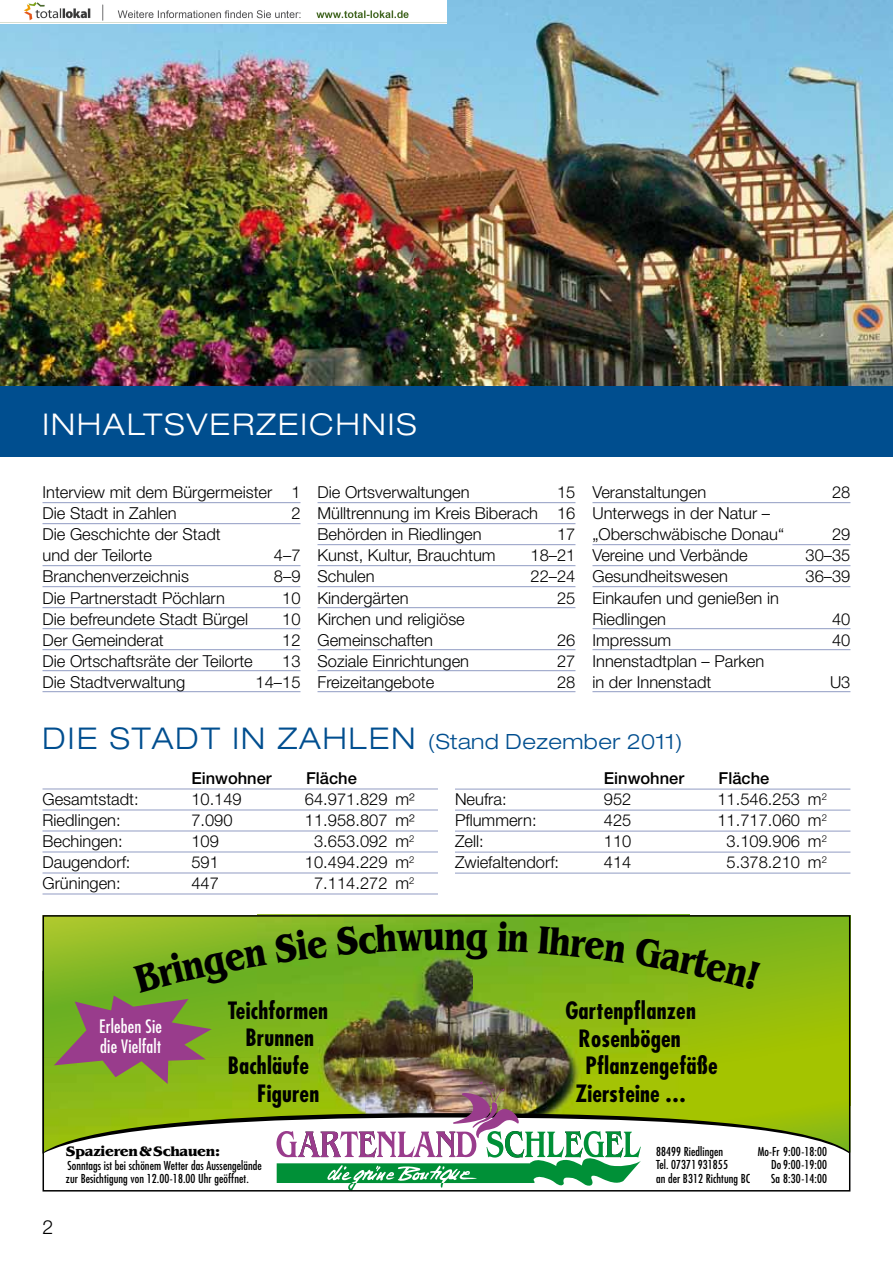
<style>
.page{position:relative;width:893px;height:1263px;background:#fff}
.page>*{position:absolute;margin:0;border:0;box-sizing:border-box;transform-origin:0 0}
.t1{font:700 38.25px "Benguiat BQ";color:#000;scale:.8 1}
.t2{font:300 expanded 30px "Helvetica Neue LT";letter-spacing:.07em;color:#fff}
.t3{font:700 condensed 23.25px "Futura LT";letter-spacing:.01em;color:#000}
.t4{font:300 expanded 21px "Helvetica Neue LT";letter-spacing:.02em;color:#004e8f}
.t5{font:300 19.5px "Helvetica Neue LT";color:#000}
.t6{font:condensed 18px/20.2px "Futura";letter-spacing:.01em;color:#fff}
.t7{font:300 16.5px/21px "Helvetica Neue LT";color:#000}
.t8{font:500 16.5px "Helvetica Neue LT";color:#000}
.t9{font:700 13.5px "Benguiat BQ";color:#000}
.t10{font:condensed 12px/13.5px "Futura";letter-spacing:.01em;color:#000}
.s1{font-size:30px}
</style>
<div class="page">
<img style="left:0;top:0;width:893px;height:386px">
<div style="left:0;top:386px;width:893px;height:70px;background:#004e8f"></div>
<hr style="left:43px;top:789px;width:395px;height:1px;background:#919cc3">
<hr style="left:43px;top:810px;width:395px;height:1px;background:#919cc3">
<hr style="left:43px;top:831px;width:395px;height:1px;background:#919cc3">
<hr style="left:43px;top:852px;width:395px;height:1px;background:#919cc3">
<hr style="left:43px;top:873px;width:395px;height:1px;background:#919cc3">
<hr style="left:43px;top:894px;width:395px;height:1px;background:#919cc3">
<hr style="left:455px;top:789px;width:395px;height:1px;background:#919cc3">
<hr style="left:455px;top:810px;width:395px;height:1px;background:#919cc3">
<hr style="left:455px;top:831px;width:395px;height:1px;background:#919cc3">
<hr style="left:455px;top:852px;width:395px;height:1px;background:#919cc3">
<hr style="left:455px;top:873px;width:395px;height:1px;background:#919cc3">
<img style="left:46px;top:918px;width:643px;height:139px">
<img style="left:689px;top:918px;width:158px;height:234px">
<img style="left:46px;top:1057px;width:319px;height:95px">
<img style="left:365px;top:1057px;width:324px;height:63px">
<img style="left:276px;top:1081px;width:365px;height:107px">
<div style="left:43px;top:915px;width:807px;height:276px;border:2px solid #000"></div>
<hr style="left:43px;top:502px;width:257px;height:1px;background:#919cc3">
<hr style="left:43px;top:523px;width:257px;height:1px;background:#919cc3">
<hr style="left:43px;top:565px;width:257px;height:1px;background:#919cc3">
<hr style="left:43px;top:586px;width:257px;height:1px;background:#919cc3">
<hr style="left:43px;top:607px;width:257px;height:1px;background:#919cc3">
<hr style="left:43px;top:628px;width:257px;height:1px;background:#919cc3">
<hr style="left:43px;top:649px;width:257px;height:1px;background:#919cc3">
<hr style="left:43px;top:670px;width:257px;height:1px;background:#919cc3">
<hr style="left:43px;top:691px;width:257px;height:1px;background:#919cc3">
<hr style="left:317px;top:502px;width:258px;height:1px;background:#919cc3">
<hr style="left:317px;top:523px;width:258px;height:1px;background:#919cc3">
<hr style="left:317px;top:544px;width:258px;height:1px;background:#919cc3">
<hr style="left:317px;top:565px;width:258px;height:1px;background:#919cc3">
<hr style="left:317px;top:586px;width:258px;height:1px;background:#919cc3">
<hr style="left:317px;top:607px;width:258px;height:1px;background:#919cc3">
<hr style="left:317px;top:649px;width:258px;height:1px;background:#919cc3">
<hr style="left:317px;top:670px;width:258px;height:1px;background:#919cc3">
<hr style="left:317px;top:691px;width:258px;height:1px;background:#919cc3">
<hr style="left:592px;top:502px;width:258px;height:1px;background:#919cc3">
<hr style="left:592px;top:544px;width:258px;height:1px;background:#919cc3">
<hr style="left:592px;top:565px;width:258px;height:1px;background:#919cc3">
<hr style="left:592px;top:586px;width:258px;height:1px;background:#919cc3">
<hr style="left:592px;top:628px;width:258px;height:1px;background:#919cc3">
<hr style="left:592px;top:649px;width:258px;height:1px;background:#919cc3">
<hr style="left:592px;top:691px;width:258px;height:1px;background:#919cc3">
<img style="left:0;top:0;width:446px;height:24px">
<svg style="left:54px;top:944px;width:213px;height:140px;background:#82973a"></svg>
<svg style="left:274px;top:929px;width:54px;height:34px;background:#77b324"></svg>
<svg style="left:336px;top:924px;width:108px;height:32px;background:#71b123"></svg>
<svg style="left:466px;top:930px;width:22px;height:29px"></svg>
<svg style="left:497px;top:921px;width:32px;height:31px"></svg>
<div style="left:538px;top:926px;width:89px;height:36px;background:#74b320"></div>
<svg style="left:634px;top:936px;width:127px;height:54px;background:#81b61a"></svg>
<h2 class="t2" style="left:43px;top:406px;width:376px">INHALTSVERZEICHNIS</h2>
<p class="t7" style="left:43px;top:482px;width:259px">Interview mit dem Bürgermeister 1<br>Die Stadt in Zahlen</p>
<p class="t7" style="left:291px;top:503px;width:11px">2</p>
<p class="t7" style="left:43px;top:524px;width:180px">Die Geschichte der Stadt und der Teilorte</p>
<p class="t7" style="left:274px;top:545px;width:28px">4–7</p>
<p class="t7" style="left:43px;top:566px;width:148px">Branchenverzeichnis</p>
<p class="t7" style="left:274px;top:566px;width:28px">8–9</p>
<p class="t7" style="left:43px;top:587px;width:184px">Die Partnerstadt Pöchlarn</p>
<p class="t7" style="left:282px;top:587px;width:20px">10</p>
<p class="t7" style="left:43px;top:608px;width:207px">Die befreundete Stadt Bürgel</p>
<p class="t7" style="left:282px;top:608px;width:20px">10</p>
<p class="t7" style="left:43px;top:629px;width:123px">Der Gemeinderat</p>
<p class="t7" style="left:282px;top:629px;width:20px">12</p>
<p class="t7" style="left:43px;top:650px;width:212px">Die Ortschaftsräte der Teilorte</p>
<p class="t7" style="left:282px;top:650px;width:20px">13</p>
<p class="t7" style="left:43px;top:671px;width:144px">Die Stadtverwaltung</p>
<p class="t7" style="left:256px;top:671px;width:46px">14–15</p>
<p class="t7" style="left:317px;top:482px;width:154px">Die Ortsverwaltungen</p>
<p class="t7" style="left:317px;top:482px;width:259px;text-align:justify;text-indent:240px">15<br>Mülltrennung im Kreis Biberach 16<br>Behörden in Riedlingen</p>
<p class="t7" style="left:557px;top:524px;width:20px">17</p>
<p class="t7" style="left:592px;top:482px;width:115px">Veranstaltungen</p>
<p class="t7" style="left:832px;top:482px;width:20px">28</p>
<p class="t7" style="left:592px;top:503px;width:193px">Unterwegs in der Natur – „Oberschwäbische Donau“</p>
<p class="t7" style="left:832px;top:524px;width:20px">29</p>
<p class="t7" style="left:317px;top:545px;width:180px">Kunst, Kultur, Brauchtum</p>
<p class="t7" style="left:530px;top:545px;width:46px">18–21</p>
<p class="t7" style="left:317px;top:566px;width:59px">Schulen</p>
<p class="t7" style="left:530px;top:566px;width:46px">22–24</p>
<p class="t7" style="left:317px;top:587px;width:93px">Kindergärten</p>
<p class="t7" style="left:557px;top:587px;width:20px">25</p>
<p class="t7" style="left:317px;top:608px;width:149px">Kirchen und religiöse<br>Gemeinschaften</p>
<p class="t7" style="left:557px;top:629px;width:20px">26</p>
<p class="t7" style="left:317px;top:650px;width:153px">Soziale Einrichtungen</p>
<p class="t7" style="left:557px;top:650px;width:20px">27</p>
<p class="t7" style="left:317px;top:671px;width:118px">Freizeitangebote</p>
<p class="t7" style="left:557px;top:671px;width:20px">28</p>
<p class="t7" style="left:592px;top:545px;width:157px">Vereine und Verbände</p>
<p class="t7" style="left:805px;top:545px;width:46px">30–35</p>
<p class="t7" style="left:592px;top:566px;width:137px">Gesundheitswesen</p>
<p class="t7" style="left:805px;top:566px;width:46px">36–39</p>
<p class="t7" style="left:592px;top:587px;width:188px">Einkaufen und genießen in<br>Riedlingen</p>
<p class="t7" style="left:832px;top:608px;width:20px">40</p>
<p class="t7" style="left:592px;top:629px;width:80px">Impressum</p>
<p class="t7" style="left:832px;top:629px;width:20px">40</p>
<p class="t7" style="left:592px;top:650px;width:173px">Innenstadtplan – Parken in der Innenstadt</p>
<p class="t7" style="left:830px;top:671px;width:22px">U3</p>
<p class="t4" style="left:43px;top:729px;width:642px"><span class="s1">DI E STADT I N ZAHLEN</span> (STAND DEZEMBER 2011)</p>
<p class="t8" style="left:191px;top:769px;width:82px">Einwohner</p>
<p class="t8" style="left:306px;top:769px;width:52px">Fläche</p>
<p class="t7" style="left:43px;top:789px;width:98px">Gesamtstadt:</p>
<p class="t7" style="left:191px;top:789px;width:52px">10.149</p>
<p class="t7" style="left:305px;top:789px;width:111px">64.971.829 m²</p>
<p class="t7" style="left:43px;top:810px;width:80px">Riedlingen:</p>
<p class="t7" style="left:191px;top:810px;width:43px">7.090</p>
<p class="t7" style="left:305px;top:810px;width:111px">11.958.807 m²</p>
<p class="t7" style="left:43px;top:831px;width:82px">Bechingen:</p>
<p class="t7" style="left:191px;top:831px;width:29px">109</p>
<p class="t7" style="left:314px;top:831px;width:102px">3.653.092 m<sup>2</sup></p>
<p class="t7" style="left:43px;top:852px;width:90px">Daugendorf:</p>
<p class="t7" style="left:191px;top:852px;width:29px">591</p>
<p class="t7" style="left:305px;top:852px;width:111px">10.494.229 m<sup>2</sup></p>
<p class="t7" style="left:43px;top:873px;width:80px">Grüningen:</p>
<p class="t7" style="left:191px;top:873px;width:29px">447</p>
<p class="t7" style="left:314px;top:873px;width:102px">7.114.272 m<sup>2</sup></p>
<p class="t8" style="left:604px;top:769px;width:82px">Einwohner</p>
<p class="t8" style="left:719px;top:769px;width:52px">Fläche</p>
<p class="t7" style="left:455px;top:789px;width:53px">Neufra:</p>
<p class="t7" style="left:604px;top:789px;width:29px">952</p>
<p class="t7" style="left:717px;top:789px;width:111px">11.546.253 m<sup>2</sup></p>
<p class="t7" style="left:455px;top:810px;width:83px">Pflummern:</p>
<p class="t7" style="left:604px;top:810px;width:29px">425</p>
<p class="t7" style="left:717px;top:810px;width:111px">11.717.060 m<sup>2</sup></p>
<p class="t7" style="left:455px;top:831px;width:30px">Zell:</p>
<p class="t7" style="left:604px;top:831px;width:29px">110</p>
<p class="t7" style="left:727px;top:831px;width:102px">3.109.906 m<sup>2</sup></p>
<p class="t7" style="left:455px;top:852px;width:106px">Zwiefaltendorf:</p>
<p class="t7" style="left:604px;top:852px;width:29px">414</p>
<p class="t7" style="left:727px;top:852px;width:102px">5.378.210 m<sup>2</sup></p>
<p class="t6" style="left:99px;top:1015px;width:64px">Erleben Sie die Vielfalt</p>
<h1 class="t1" style="left:444px;top:914px;width:28px">n</h1>
<h3 class="t3" style="left:228px;top:995px;width:102px">Teichformen</h3>
<h3 class="t3" style="left:246px;top:1023px;width:70px">Brunnen</h3>
<h3 class="t3" style="left:228px;top:1051px;width:83px">Bachläufe</h3>
<h3 class="t3" style="left:257px;top:1079px;width:63px">Figuren</h3>
<h3 class="t3" style="left:575px;top:1079px;width:111px">Ziersteine ...</h3>
<h3 class="t3" style="left:565px;top:996px;width:132px">Gartenpflanzen</h3>
<h3 class="t3" style="left:579px;top:1024px;width:104px">Rosenbögen</h3>
<h3 class="t3" style="left:585px;top:1051px;width:134px">Pflanzengefäße</h3>
<p class="t5" style="left:43px;top:1215px;width:12px">2</p>
<p class="t9" style="left:66px;top:1144px;width:155px">Spazieren &amp; Schauen:</p>
<p class="t10" style="left:66px;top:1158px;width:198px">Sonntags ist bei schönem Wetter das Aussengelände zur Besichtigung von 12.00-18.00 Uhr geöffnet.</p>
<p class="t10" style="left:656px;top:1144px;width:96px">88499 Riedlingen<br>Tel. 07371 931855<br>an der B312 Richtung BC</p>
<p class="t10" style="left:771px;top:1144px;width:57px;text-align:justify;text-indent:-14px">Mo-Fr 9:00-18:00<br>Do 9:00-19:00<br>Sa 8:30-14:00</p>
</div>
